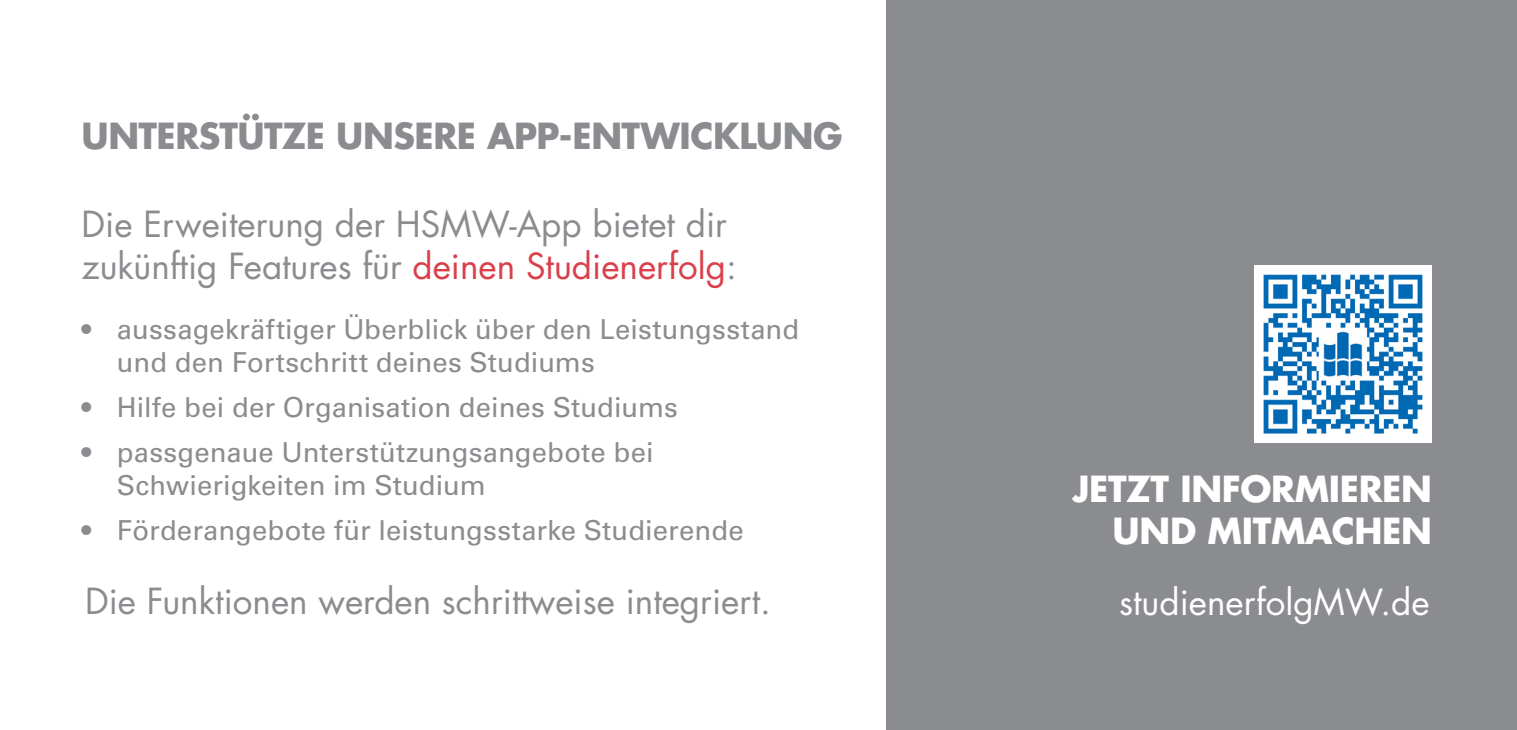
<style>
.page{position:relative;width:1517px;height:730px;background:#fff}
.page>*{position:absolute;margin:0;border:0;box-sizing:border-box;transform-origin:0 0}
.t1{font:35px/42px "Futura LT Pro";color:#8a8c8f}
.t2{font:700 35px "Futura LT Pro";letter-spacing:-.015em;color:#8a8c8f}
.t3{font:700 35px/42px "Futura LT Pro";letter-spacing:-.01em;color:#fff;text-align:right}
.t4{font:35px "Futura LT Pro";color:#fff}
.t5{font:27.5px/33px "Univers LT Pro 55 Roman";letter-spacing:.005em;color:#8a8c8f}
.s1{color:#da3f4b}
</style>
<div class="page">
<div style="left:886px;top:0;width:631px;height:730px;background:#8a8c8f"></div>
<img style="left:1254px;top:266px;width:177px;height:177px">
<p class="t2" style="left:81px;top:109px;width:763px">UNTERSTÜTZE UNSERE APP-ENTWICKLUNG</p>
<p class="t1" style="left:81px;top:202px;width:657px">Die Erweiterung der HSMW-App bietet dir zukünftig Features für <span class="s1">deinen Studienerfolg</span>:</p>
<p class="t5" style="left:117px;top:313px;width:684px;text-indent:-35px">• aussagekräftiger Überblick über den Leistungsstand und den Fortschritt deines Studiums</p>
<p class="t5" style="left:81px;top:391px;width:598px">• Hilfe bei der Organisation deines Studiums</p>
<p class="t5" style="left:117px;top:436px;width:538px;text-indent:-35px">• passgenaue Unterstützungsangebote bei<br>Schwierigkeiten im Studium</p>
<p class="t5" style="left:81px;top:514px;width:663px">• Förderangebote für leistungsstarke Studierende</p>
<p class="t1" style="left:85px;top:579px;width:687px">Die Funktionen werden schrittweise integriert.</p>
<p class="t3" style="left:1072px;top:467px;width:361px">JETZT INFORMIEREN<br>UND MITMACHEN</p>
<p class="t4" style="left:1119px;top:578px;width:312px">studienerfolgMW.de</p>
</div>
